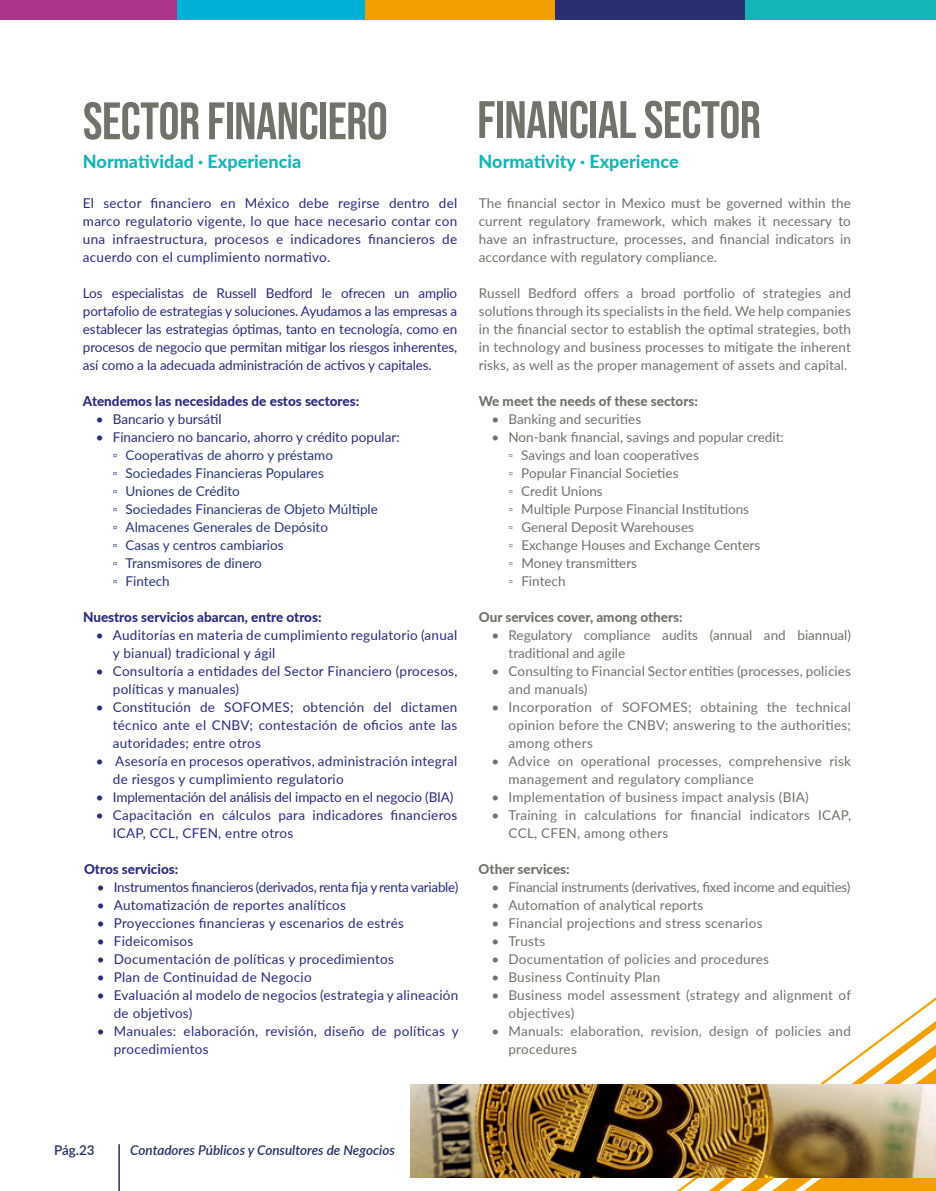
<style>
.page{position:relative;width:936px;height:1191px;background:#fff}
.page>*{position:absolute;margin:0;border:0;box-sizing:border-box;transform-origin:0 0}
.t1{font:52.5px "Bebas Neue";letter-spacing:-.01em;color:#71726a}
.t2{font:800 18px "Lato";color:#15b4b7}
.t3{font:13.5px/18px "Lato";letter-spacing:.01em;color:#71726a}
.t4{font:13.5px/18px "Lato";letter-spacing:.02em;color:#2a2b7c}
.t5{font:13.5px/18px "Lato";color:#273577}
.t6{font:800 13.5px "Lato";color:#2a2b7c}
.t7{font:800 13.5px "Lato";color:#71726a}
.t8{font:13.5px "Lato";letter-spacing:-.02em;color:#2a2b7c}
.t9{font:13.5px "Lato";letter-spacing:-.02em;color:#71726a}
.t10{font:13.5px "Lato";letter-spacing:-.01em;color:#2a2b7c}
.t11{font:italic 600 13.5px "Lato";color:#252f61}
.t12{font:13.5px "Lato";color:#2a2b7c}
.t13{font:600 13.5px "Lato";color:#252f61}
.s1{color:#2a2b7c}
.s2{font-family:"Arial"}
</style>
<div class="page">
<svg style="left:676px;top:998px;width:259px;height:193px"></svg>
<hr style="left:118px;top:1144px;width:2px;height:47px;background:#252f61">
<div style="left:0;top:0;width:177px;height:20px;background:#ad358b"></div>
<div style="left:177px;top:0;width:190px;height:20px;background:#00b1d6"></div>
<div style="left:365px;top:0;width:190px;height:20px;background:#f39f00"></div>
<div style="left:555px;top:0;width:190px;height:20px;background:#2a2e72"></div>
<div style="left:745px;top:0;width:190px;height:20px;background:#15b4b7"></div>
<img style="left:410px;top:1084px;width:525px;height:93px">
<h1 class="t1" style="left:83px;top:91px;width:306px">SECTOR FINANCIERO</h1>
<h1 class="t1" style="left:477px;top:90px;width:285px">FINANCIAL SECTOR</h1>
<h2 class="t2" style="left:83px;top:148px;width:220px">Normatividad · Experiencia</h2>
<h2 class="t2" style="left:478px;top:148px;width:202px">Normativity · Experience</h2>
<p class="t4" style="left:83px;top:193px;width:376px;text-align:justify">El sector financiero en México debe regirse dentro del marco regulatorio vigente, lo que hace necesario contar con una infraestructura, procesos e indicadores financieros de acuerdo con el cumplimiento normativo.</p>
<p class="t4" style="left:83px;top:283px;width:376px;text-align:justify">Los especialistas de Russell Bedford le ofrecen un amplio portafolio de estrategias y soluciones. Ayudamos a las empresas a establecer las estrategias óptimas, tanto en tecnología, como en procesos de negocio que permitan mitigar los riesgos inherentes, así como a la adecuada administración de activos y capitales.</p>
<p class="t6" style="left:83px;top:391px;width:278px">Atendemos las necesidades de estos sectores:</p>
<p class="t12" style="left:96px;top:409px;width:127px">• Bancario y bursátil</p>
<p class="t5" style="left:113px;top:427px;width:288px;text-indent:-17px"><span class="s1">• Financiero no bancario, ahorro y crédito popular: </span><span class="s2">▫</span> Cooperativas de ahorro y préstamo<br><span class="s2">▫</span> Sociedades Financieras Populares<br><span class="s2">▫</span> Uniones de Crédito<br><span class="s2">▫</span> Sociedades Financieras de Objeto Múltiple<br><span class="s2">▫</span> Almacenes Generales de Depósito<br><span class="s2">▫</span> Casas y centros cambiarios<br><span class="s2">▫</span> Transmisores de dinero<br><span class="s2">▫</span> Fintech</p>
<p class="t6" style="left:83px;top:607px;width:240px">Nuestros servicios abarcan, entre otros:</p>
<p class="t4" style="left:113px;top:625px;width:346px;text-indent:-17px">• Auditorías en materia de cumplimiento regulatorio (anual y bianual) tradicional y ágil</p>
<p class="t4" style="left:113px;top:661px;width:346px;text-indent:-17px">• Consultoría a entidades del Sector Financiero (procesos, políticas y manuales)</p>
<p class="t4" style="left:113px;top:697px;width:346px;text-align:justify;text-indent:-17px">• Constitución de SOFOMES; obtención del dictamen técnico ante el CNBV; contestación de oficios ante las autoridades; entre otros</p>
<p class="t4" style="left:113px;top:751px;width:346px;text-indent:-17px">• Asesoría en procesos operativos, administración integral de riesgos y cumplimiento regulatorio</p>
<p class="t10" style="left:96px;top:787px;width:359px">• Implementación del análisis del impacto en el negocio (BIA)</p>
<p class="t4" style="left:113px;top:805px;width:346px;text-indent:-17px">• Capacitación en cálculos para indicadores financieros<br>ICAP, CCL, CFEN, entre otros</p>
<p class="t6" style="left:84px;top:859px;width:96px">Otros servicios:</p>
<p class="t8" style="left:97px;top:877px;width:363px">• Instrumentos financieros (derivados, renta fija y renta variable)</p>
<p class="t4" style="left:97px;top:895px;width:251px">• Automatización de reportes analíticos</p>
<p class="t4" style="left:97px;top:913px;width:308px">• Proyecciones financieras y escenarios de estrés</p>
<p class="t4" style="left:97px;top:931px;width:98px">• Fideicomisos</p>
<p class="t4" style="left:97px;top:949px;width:299px">• Documentación de políticas y procedimientos</p>
<p class="t4" style="left:97px;top:967px;width:216px">• Plan de Continuidad de Negocio</p>
<p class="t4" style="left:114px;top:985px;width:346px;text-indent:-17px">• Evaluación al modelo de negocios (estrategia y alineación de objetivos)</p>
<p class="t4" style="left:114px;top:1021px;width:346px;text-indent:-17px">• Manuales: elaboración, revisión, diseño de políticas y procedimientos</p>
<p class="t3" style="left:478px;top:193px;width:373px;text-align:justify">The financial sector in Mexico must be governed within the current regulatory framework, which makes it necessary to have an infrastructure, processes, and financial indicators in accordance with regulatory compliance.</p>
<p class="t3" style="left:478px;top:283px;width:374px;text-align:justify">Russell Bedford offers a broad portfolio of strategies and solutions through its specialists in the field. We help companies in the financial sector to establish the optimal strategies, both in technology and business processes to mitigate the inherent risks, as well as the proper management of assets and capital.</p>
<p class="t7" style="left:478px;top:391px;width:221px">We meet the needs of these sectors:</p>
<p class="t3" style="left:491px;top:409px;width:151px">• Banking and securities</p>
<p class="t3" style="left:508px;top:427px;width:277px;text-indent:-17px">• Non-bank financial, savings and popular credit: <span class="s2">▫</span> Savings and loan cooperatives<br><span class="s2">▫</span> Popular Financial Societies<br><span class="s2">▫</span> Credit Unions<br><span class="s2">▫</span> Multiple Purpose Financial Institutions<br><span class="s2">▫</span> General Deposit Warehouses<br><span class="s2">▫</span> Exchange Houses and Exchange Centers<br><span class="s2">▫</span> Money transmitters<br><span class="s2">▫</span> Fintech</p>
<p class="t7" style="left:479px;top:607px;width:205px">Our services cover, among others:</p>
<p class="t3" style="left:508px;top:625px;width:344px;text-indent:-17px">• Regulatory compliance audits (annual and biannual) traditional and agile</p>
<p class="t3" style="left:508px;top:661px;width:344px;text-indent:-17px">• Consulting to Financial Sector entities (processes, policies and manuals)</p>
<p class="t3" style="left:508px;top:697px;width:344px;text-align:justify;text-indent:-17px">• Incorporation of SOFOMES; obtaining the technical opinion before the CNBV; answering to the authorities; among others</p>
<p class="t3" style="left:508px;top:751px;width:344px;text-indent:-17px">• Advice on operational processes, comprehensive risk management and regulatory compliance</p>
<p class="t3" style="left:491px;top:787px;width:319px">• Implementation of business impact analysis (BIA)</p>
<p class="t3" style="left:508px;top:805px;width:344px;text-indent:-17px">• Training in calculations for financial indicators ICAP,<br>CCL, CFEN, among others</p>
<p class="t7" style="left:478px;top:859px;width:93px">Other services:</p>
<p class="t9" style="left:491px;top:877px;width:360px">• Financial instruments (derivatives, fixed income and equities)</p>
<p class="t3" style="left:491px;top:895px;width:213px">• Automation of analytical reports</p>
<p class="t3" style="left:491px;top:913px;width:272px">• Financial projections and stress scenarios</p>
<p class="t3" style="left:491px;top:931px;width:55px">• Trusts</p>
<p class="t3" style="left:491px;top:949px;width:279px">• Documentation of policies and procedures</p>
<p class="t3" style="left:491px;top:967px;width:170px">• Business Continuity Plan</p>
<p class="t3" style="left:508px;top:985px;width:344px;text-indent:-17px">• Business model assessment (strategy and alignment of objectives)</p>
<p class="t3" style="left:508px;top:1021px;width:344px;text-indent:-17px">• Manuals: elaboration, revision, design of policies and procedures</p>
<p class="t13" style="left:54px;top:1140px;width:42px">Pág.23</p>
<p class="t11" style="left:130px;top:1140px;width:266px">Contadores Públicos y Consultores de Negocios</p>
</div>
